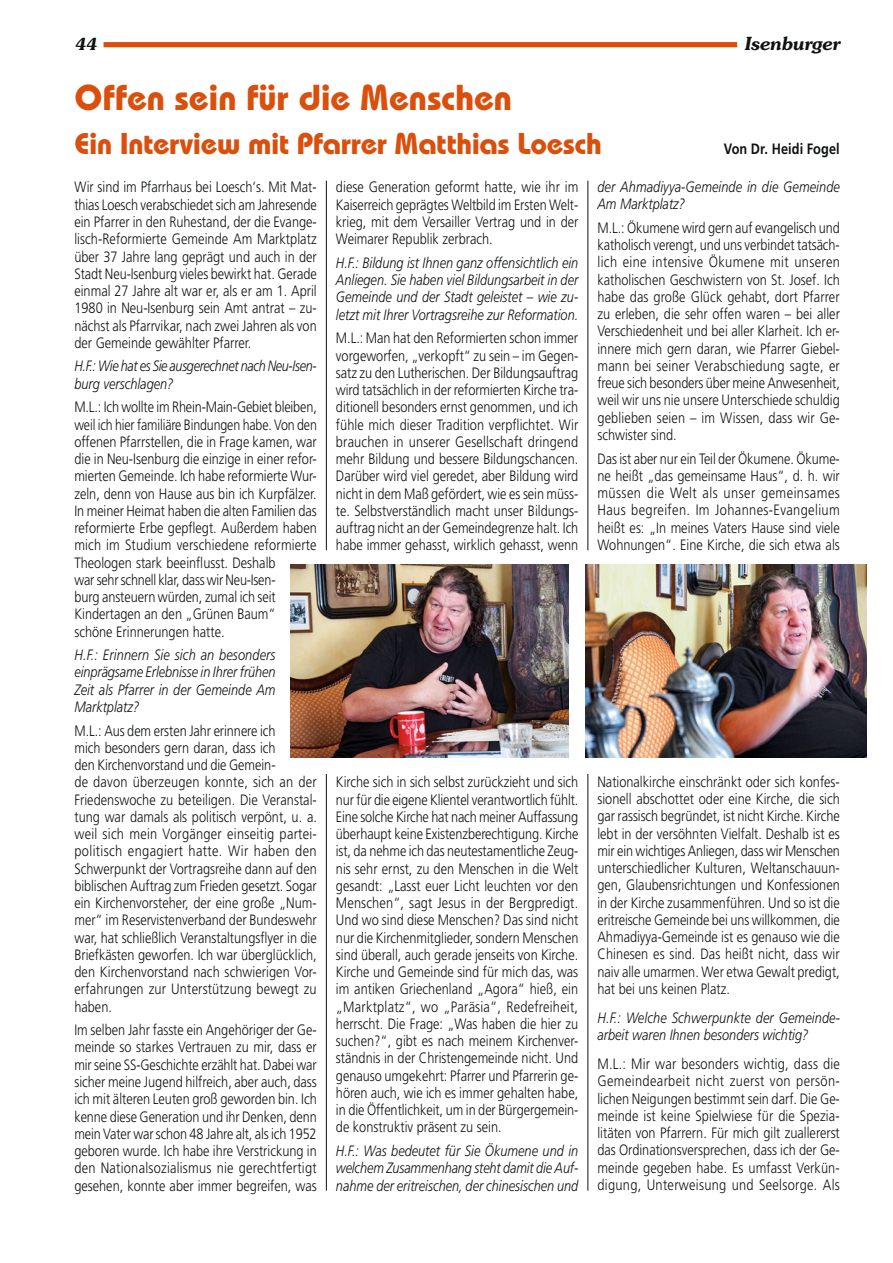
<style>
.page{position:relative;width:893px;height:1263px;background:#fff}
.page>*{position:absolute;margin:0;border:0;box-sizing:border-box;transform-origin:0 0}
.Headline{font:700 36px "Bauhaus Std";color:#db4f0d}
.Headline-2{font:700 30px "Bauhaus Std";letter-spacing:-.005em;color:#db4f0d}
.t1{font:italic 600 18px "Souvenir";letter-spacing:-.025em;color:#101212}
.t2{font:italic 600 16.5px "Souvenir";color:#101212}
.Grundtext{font:300 15px/17.2px "Frutiger";color:#101212;text-align:justify;scale:.85 1}
.Grundtext-2{font:italic 300 15px/17.2px "Frutiger LT Std";color:#101212;text-align:justify;scale:.85 1}
.Grundtext-3{font:italic 300 15px/17.2px "Frutiger LT Std";letter-spacing:-.025em;color:#101212;scale:.84 1}
.Headline-3{font:700 15px "Frutiger LT Std";letter-spacing:.01em;color:#101212;scale:.85 1}
</style>
<div class="page">
<div style="left:104px;top:42px;width:633px;height:5px;background:#db4f0d"></div>
<hr style="left:326px;top:181px;width:1px;height:369px;background:#101212">
<hr style="left:326px;top:774px;width:1px;height:417px;background:#101212">
<hr style="left:587px;top:181px;width:1px;height:369px;background:#101212">
<img style="left:290px;top:565px;width:279px;height:192px">
<img style="left:586px;top:565px;width:280px;height:192px">
<hr style="left:587px;top:774px;width:1px;height:417px;background:#101212">
<p class="t2" style="left:74px;top:34px;width:24px">44</p>
<p class="t1" style="left:744px;top:33px;width:97px">Isenburger</p>
<p class="Headline" style="left:74px;top:75px;width:439px">Offen sein für die Menschen</p>
<p class="Headline-2" style="left:74px;top:125px;width:528px">Ein Interview mit Pfarrer Matthias Loesch</p>
<p class="Headline-3" style="left:724px;top:139px;width:138px">Von Dr. Heidi Fogel</p>
<p class="Grundtext-2" style="left:597px;top:178px;width:287px">der Ahmadiyya-Gemeinde in die Gemeinde<br>Am Marktplatz?</p>
<p class="Grundtext" style="left:597px;top:219px;width:287px">M.L.: Ökumene wird gern auf evangelisch und katholisch verengt, und uns verbindet tatsäch&shy;lich eine intensive Ökumene mit unseren katholischen Geschwistern von St. Josef. Ich habe das große Glück gehabt, dort Pfarrer zu erleben, die sehr offen waren – bei aller Verschiedenheit und bei aller Klarheit. Ich er&shy;innere mich gern daran, wie Pfarrer Giebel&shy;mann bei seiner Verabschiedung sagte, er freue sich besonders über meine Anwesenheit, weil wir uns nie unsere Unterschiede schuldig geblieben seien – im Wissen, dass wir Ge&shy;schwister sind.</p>
<p class="Grundtext" style="left:597px;top:450px;width:287px">Das ist aber nur ein Teil der Ökumene. Ökume&shy;ne heißt „das gemeinsame Haus“, d. h. wir müssen die Welt als unser gemeinsames Haus begreifen. Im Johannes-Evangelium heißt es: „In meines Vaters Hause sind viele Wohnungen“. Eine Kirche, die sich etwa als</p>
<p class="Grundtext" style="left:74px;top:179px;width:287px">Wir sind im Pfarrhaus bei Loesch‘s. Mit Mat&shy;thias Loesch verabschiedet sich am Jahresende ein Pfarrer in den Ruhestand, der die Evange&shy;lisch-Reformierte Gemeinde Am Marktplatz über 37 Jahre lang geprägt und auch in der Stadt Neu-Isenburg vieles bewirkt hat. Gerade einmal 27 Jahre alt war er, als er am 1. April 1980 in Neu-Isenburg sein Amt antrat – zu&shy;nächst als Pfarrvikar, nach zwei Jahren als von der Gemeinde gewählter Pfarrer.</p>
<p class="Grundtext-3" style="left:74px;top:358px;width:290px">H.F.: Wie hat es Sie ausgerechnet nach Neu-Isen&shy;burg verschlagen?</p>
<p class="Grundtext" style="left:74px;top:398px;width:287px;text-align:left">M.L.: Ich wollte im Rhein-Main-Gebiet bleiben, weil ich hier familiäre Bindungen habe. Von den offenen Pfarrstellen, die in Frage kamen, war die in Neu-Isenburg die einzige in einer refor&shy;mierten Gemeinde. Ich habe reformierte Wur&shy;zeln, denn von Hause aus bin ich Kurpfälzer.<br>In meiner Heimat haben die alten Familien das reformierte Erbe gepflegt. Außerdem haben mich im Studium verschiedene reformierte Theologen stark beeinflusst. Deshalb<br>war sehr schnell klar, dass wir Neu-Isen-<br>burg ansteuern würden, zumal ich seit Kindertagen an den „Grünen Baum“ schöne Erinnerungen hatte.</p>
<p class="Grundtext-2" style="left:74px;top:646px;width:238px">H.F.: Erinnern Sie sich an besonders einprägsame Erlebnisse in Ihrer frühen Zeit als Pfarrer in der Gemeinde Am Marktplatz?</p>
<p class="Grundtext" style="left:74px;top:722px;width:287px;text-align:left">M.L.: Aus dem ersten Jahr erinnere ich<br>mich besonders gern daran, dass ich<br>den Kirchenvorstand und die Gemein-<br>de davon überzeugen konnte, sich an der Friedenswoche zu beteiligen. Die Veranstal&shy;tung war damals als politisch verpönt, u. a. weil sich mein Vorgänger einseitig partei&shy;politisch engagiert hatte. Wir haben den Schwerpunkt der Vortragsreihe dann auf den biblischen Auftrag zum Frieden gesetzt. Sogar ein Kirchenvorsteher, der eine große „Num&shy;mer“ im Reservistenverband der Bundeswehr war, hat schließlich Veranstaltungsflyer in die Briefkästen geworfen. Ich war überglücklich, den Kirchenvorstand nach schwierigen Vor&shy;erfahrungen zur Unterstützung bewegt zu haben.</p>
<p class="Grundtext" style="left:74px;top:1021px;width:287px">Im selben Jahr fasste ein Angehöriger der Ge&shy;meinde so starkes Vertrauen zu mir, dass er mir seine SS-Geschichte erzählt hat. Dabei war sicher meine Jugend hilfreich, aber auch, dass ich mit älteren Leuten groß geworden bin. Ich kenne diese Generation und ihr Denken, denn mein Vater war schon 48 Jahre alt, als ich 1952 geboren wurde. Ich habe ihre Verstrickung in den Nationalsozialismus nie gerechtfertigt gesehen, konnte aber immer begreifen, was</p>
<p class="Grundtext" style="left:336px;top:179px;width:287px">diese Generation geformt hatte, wie ihr im Kaiserreich geprägtes Weltbild im Ersten Welt&shy;krieg, mit dem Versailler Vertrag und in der Weimarer Republik zerbrach.</p>
<p class="Grundtext-2" style="left:336px;top:254px;width:287px">H.F.: Bildung ist Ihnen ganz offensichtlich ein Anliegen. Sie haben viel Bildungsarbeit in der Gemeinde und der Stadt geleistet – wie zu&shy;letzt mit Ihrer Vortragsreihe zur Reformation.</p>
<p class="Grundtext" style="left:336px;top:329px;width:287px">M.L.: Man hat den Reformierten schon immer vorgeworfen, „verkopft“ zu sein – im Gegen&shy;satz zu den Lutherischen. Der Bildungsauftrag wird tatsächlich in der reformierten Kirche tra&shy;ditionell besonders ernst genommen, und ich fühle mich dieser Tradition verpflichtet. Wir brauchen in unserer Gesellschaft dringend mehr Bildung und bessere Bildungschancen.<br>Darüber wird viel geredet, aber Bildung wird nicht in dem Maß gefördert, wie es sein müss&shy;te. Selbstverständlich macht unser Bildungs&shy;auftrag nicht an der Gemeindegrenze halt. Ich habe immer gehasst, wirklich gehasst, wenn</p>
<p class="Grundtext" style="left:597px;top:773px;width:287px">Nationalkirche einschränkt oder sich konfes&shy;sionell abschottet oder eine Kirche, die sich gar rassisch begründet, ist nicht Kirche. Kirche lebt in der versöhnten Vielfalt. Deshalb ist es mir ein wichtiges Anliegen, dass wir Menschen unterschiedlicher Kulturen, Weltanschauun&shy;gen, Glaubensrichtungen und Konfessionen in der Kirche zusammenführen. Und so ist die eritreische Gemeinde bei uns willkommen, die Ahmadiyya-Gemeinde ist es genauso wie die Chinesen es sind. Das heißt nicht, dass wir naiv alle umarmen. Wer etwa Gewalt predigt, hat bei uns keinen Platz.</p>
<p class="Grundtext-2" style="left:597px;top:1009px;width:286px">H.F.: Welche Schwerpunkte der Gemeinde&shy;arbeit waren Ihnen besonders wichtig?</p>
<p class="Grundtext" style="left:597px;top:1055px;width:287px">M.L.: Mir war besonders wichtig, dass die Gemeindearbeit nicht zuerst von persön&shy;lichen Neigungen bestimmt sein darf. Die Ge&shy;meinde ist keine Spielwiese für die Spezia&shy;litäten von Pfarrern. Für mich gilt zuallererst das Ordinationsversprechen, dass ich der Ge&shy;meinde gegeben habe. Es umfasst Verkün&shy;digung, Unterweisung und Seelsorge. Als</p>
<p class="Grundtext" style="left:336px;top:773px;width:287px">Kirche sich in sich selbst zurückzieht und sich nur für die eigene Klientel verantwortlich fühlt.<br>Eine solche Kirche hat nach meiner Auffassung überhaupt keine Existenzberechtigung. Kirche ist, da nehme ich das neutestamentliche Zeug&shy;nis sehr ernst, zu den Menschen in die Welt gesandt: „Lasst euer Licht leuchten vor den Menschen“, sagt Jesus in der Bergpredigt.<br>Und wo sind diese Menschen? Das sind nicht nur die Kirchenmitglieder, sondern Menschen sind überall, auch gerade jenseits von Kirche.<br>Kirche und Gemeinde sind für mich das, was im antiken Griechenland „Agora“ hieß, ein „Marktplatz“, wo „Paräsia“, Redefreiheit, herrscht. Die Frage: „Was haben die hier zu suchen?“, gibt es nach meinem Kirchenver&shy;ständnis in der Christengemeinde nicht. Und genauso umgekehrt: Pfarrer und Pfarrerin ge&shy;hören auch, wie ich es immer gehalten habe, in die Öffentlichkeit, um in der Bürgergemein&shy;de konstruktiv präsent zu sein.</p>
<p class="Grundtext-2" style="left:336px;top:1142px;width:287px">H.F.: Was bedeutet für Sie Ökumene und in welchem Zusammenhang steht damit die Auf&shy;nahme der eritreischen, der chinesischen und</p>
</div>
